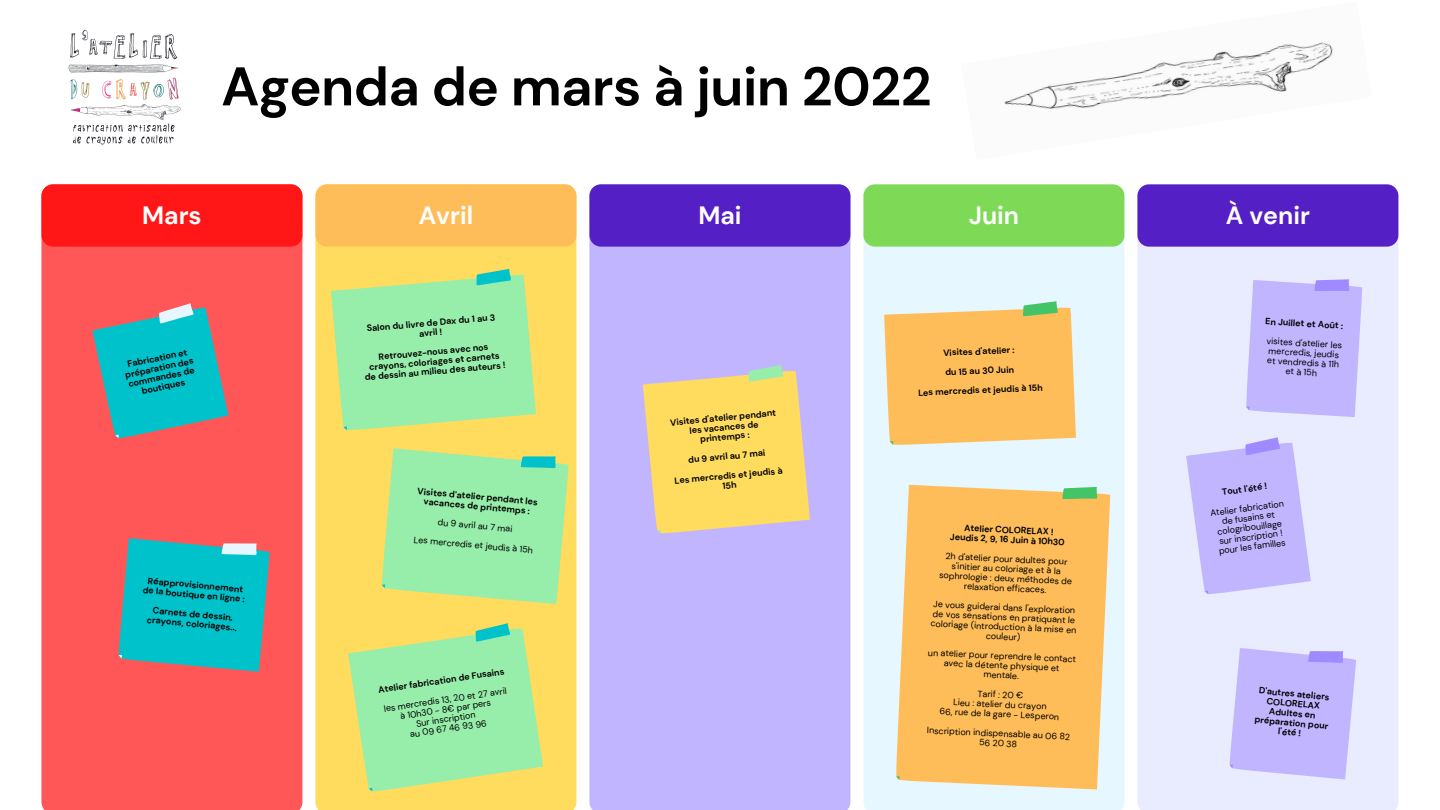
<style>
.page{position:relative;width:1440px;height:810px;background:#fff}
.page>*{position:absolute;margin:0;border:0;box-sizing:border-box;transform-origin:0 0}
.t1{font:700 54.3px "DM Sans";letter-spacing:-.01em;color:#000}
.t2{font:700 25px "DM Sans";color:#fff}
.t3{font:9px/9.7px "DM Sans";color:#000;text-align:center}
.t4{font:700 9px/9.7px "DM Sans";color:#000;text-align:center}
</style>
<div class="page">
<div style="left:41px;top:184px;width:261px;height:626px;background:#ff5757"></div>
<div style="left:315px;top:184px;width:261px;height:626px;background:#ffdc5d"></div>
<div style="left:589px;top:184px;width:261px;height:626px;background:#c2b5ff"></div>
<div style="left:863px;top:184px;width:261px;height:626px;background:#e7f7ff"></div>
<div style="left:1137px;top:184px;width:261px;height:626px;background:#e9ebff"></div>
<img style="left:68px;top:29px;width:113px;height:116px">
<div style="left:41px;top:184px;width:261px;height:63px;background:#ff1616;border-radius:11px"></div>
<div style="left:315px;top:184px;width:261px;height:63px;background:#ffbd59;border-radius:11px"></div>
<div style="left:589px;top:184px;width:261px;height:63px;background:#541fc4;border-radius:11px"></div>
<img style="left:1004px;top:42px;width:329px;height:67px">
<div style="left:863px;top:184px;width:261px;height:63px;background:#7ed957;border-radius:11px"></div>
<div style="left:1137px;top:184px;width:261px;height:63px;background:#541fc4;border-radius:11px"></div>
<svg style="left:331px;top:269px;width:205px;height:162px;background:#a7e99c"></svg>
<svg style="left:643px;top:365px;width:167px;height:169px;background:#f2d57a"></svg>
<svg style="left:884px;top:301px;width:192px;height:144px;background:#f9c36c"></svg>
<svg style="left:895px;top:484px;width:215px;height:305px;background:#f0dfba"></svg>
<svg style="left:896px;top:478px;width:202px;height:310px;background:#fcc165"></svg>
<svg style="left:1245px;top:274px;width:118px;height:143px;background:#c6bbff"></svg>
<svg style="left:1186px;top:437px;width:125px;height:158px;background:#cac0ff"></svg>
<svg style="left:1229px;top:642px;width:127px;height:138px;background:#c8beff"></svg>
<svg style="left:381px;top:442px;width:188px;height:162px;background:#a8e99c"></svg>
<svg style="left:92px;top:303px;width:136px;height:136px;background:#51a3a9"></svg>
<svg style="left:118px;top:532px;width:152px;height:140px;background:#34aeb6"></svg>
<svg style="left:348px;top:623px;width:195px;height:170px;background:#afe897"></svg>
<p class="t1" style="left:221px;top:52px;width:712px">Agenda de mars à juin 2022</p>
<p class="t2" style="left:142px;top:199px;width:61px">Mars</p>
<p class="t2" style="left:419px;top:199px;width:56px">Avril</p>
<p class="t2" style="left:698px;top:199px;width:45px">Mai</p>
<p class="t2" style="left:969px;top:199px;width:52px">Juin</p>
<p class="t2" style="left:1226px;top:199px;width:86px">À venir</p>
<p class="t4" style="left:122px;top:361px;width:71px;rotate:-12deg">Fabrication et préparation des commandes de boutiques</p>
<p class="t4" style="left:148px;top:576px;width:97px;rotate:5deg">Réapprovisionnement</p>
<p class="t4" style="left:147px;top:615px;width:92px;rotate:5deg">crayons, coloriages...</p>
<p class="t4" style="left:143px;top:585px;width:104px;rotate:5deg">de la boutique en ligne :</p>
<p class="t4" style="left:153px;top:606px;width:82px;rotate:5deg">Carnets de dessin,</p>
<p class="t4" style="left:366px;top:324px;width:130px;rotate:-5deg">Salon du livre de Dax du 1 au 3 avril !</p>
<p class="t4" style="left:363px;top:353px;width:143px;rotate:-5deg">Retrouvez-nous avec nos crayons, coloriages et carnets de dessin au milieu des auteurs !</p>
<p class="t4" style="left:418px;top:486px;width:122px;rotate:5deg">Visites d'atelier pendant les vacances de printemps :</p>
<p class="t3" style="left:438px;top:517px;width:76px;rotate:5deg">du 9 avril au 7 mai</p>
<p class="t3" style="left:414px;top:535px;width:121px;rotate:5deg">Les mercredis et jeudis à 15h</p>
<p class="t4" style="left:378px;top:685px;width:129px;rotate:-8deg">Atelier fabrication de Fusains</p>
<p class="t3" style="left:383px;top:703px;width:126px;rotate:-8deg">les mercredis 13, 20 et 27 avril à 10h30 - 8€ par pers</p>
<p class="t3" style="left:416px;top:718px;width:61px;rotate:-8deg">Sur inscription</p>
<p class="t3" style="left:410px;top:729px;width:79px;rotate:-8deg">au 09 67 46 93 96</p>
<p class="t4" style="left:670px;top:417px;width:108px;rotate:-5deg">Visites d'atelier pendant les vacances de printemps :</p>
<p class="t4" style="left:688px;top:455px;width:79px;rotate:-5deg">du 9 avril au 7 mai</p>
<p class="t4" style="left:674px;top:475px;width:110px;rotate:-5deg">Les mercredis et jeudis à<br>15h</p>
<p class="t4" style="left:943px;top:348px;width:73px;rotate:-2deg">Visites d'atelier :</p>
<p class="t4" style="left:945px;top:367px;width:70px;rotate:-2deg">du 15 au 30 Juin</p>
<p class="t4" style="left:918px;top:387px;width:126px;rotate:-2deg">Les mercredis et jeudis à 15h</p>
<p class="t4" style="left:964px;top:523px;width:91px;rotate:3deg">Atelier COLORELAX !</p>
<p class="t4" style="left:950px;top:532px;width:116px;rotate:3deg">Jeudis 2, 9, 16 Juin à 10h30</p>
<p class="t3" style="left:940px;top:551px;width:135px;rotate:3deg">2h d'atelier pour adultes pour s'initier au coloriage et à la sophrologie : deux méthodes de relaxation efficaces.</p>
<p class="t3" style="left:932px;top:599px;width:148px;rotate:3deg">Je vous guiderai dans l'exploration de vos sensations en pratiquant le coloriage (introduction à la mise en couleur)</p>
<p class="t3" style="left:928px;top:647px;width:150px;rotate:3deg">un atelier pour reprendre le contact avec la détente physique et mentale.</p>
<p class="t3" style="left:978px;top:689px;width:47px;rotate:3deg">Tarif : 20 €</p>
<p class="t3" style="left:953px;top:697px;width:95px;rotate:3deg">Lieu : atelier du crayon</p>
<p class="t3" style="left:940px;top:706px;width:121px;rotate:3deg">66, rue de la gare - Lesperon</p>
<p class="t3" style="left:927px;top:725px;width:145px;rotate:3deg">Inscription indispensable au 06 82<br>56 20 38</p>
<p class="t4" style="left:1266px;top:317px;width:79px;rotate:3deg">En Juillet et Août :</p>
<p class="t3" style="left:1267px;top:336px;width:77px;rotate:3deg">visites d'atelier les mercredis, jeudis et vendredis à 11h et à 15h</p>
<p class="t4" style="left:1221px;top:487px;width:47px;rotate:-8deg">Tout l'été !</p>
<p class="t3" style="left:1210px;top:509px;width:76px;rotate:-8deg">Atelier fabrication de fusains et cologribouillage sur inscription ! pour les familles</p>
<p class="t4" style="left:1258px;top:686px;width:75px;rotate:5deg">D'autres ateliers<br>COLORELAX<br>Adultes en préparation pour l'été !</p>
</div>
